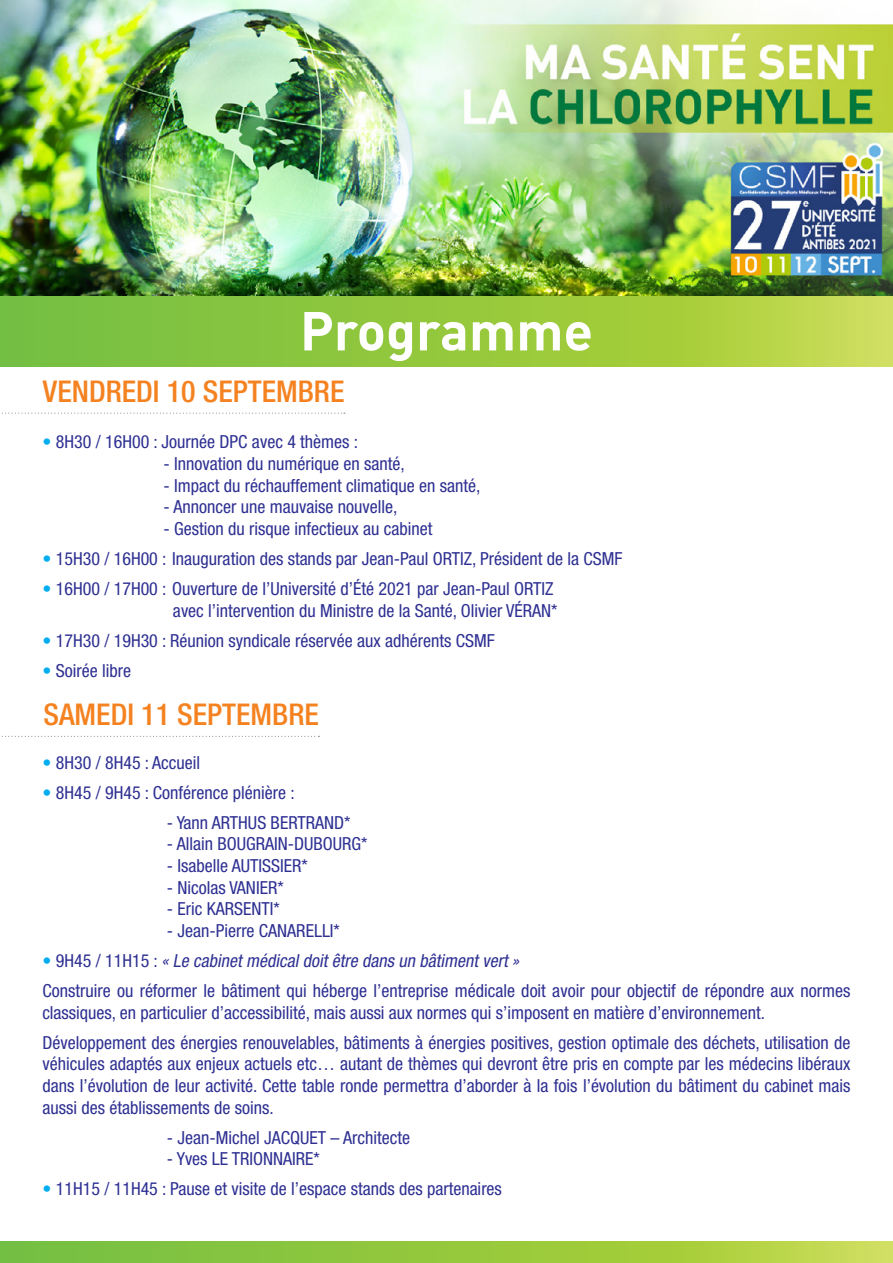
<style>
.page{position:relative;width:893px;height:1263px;background:#fff}
.page>*{position:absolute;margin:0;border:0;box-sizing:border-box;transform-origin:0 0}
.t1{font:54px "DIN Bold Alternate";color:#fff}
.t2{font:500 condensed 30px "Helvetica Neue";color:#f58220}
.t3{font:condensed 18px/21.6px "Helvetica Neue";color:#2e3092}
.s1{color:#00aeef}
.s2{font-style:italic}
</style>
<div class="page">
<svg style="left:0;top:1242px;width:893px;height:21px;background:#98ca41"></svg>
<svg style="left:1px;top:413px;width:344px;height:1px"></svg>
<svg style="left:1px;top:736px;width:318px;height:1px"></svg>
<svg style="left:0;top:296px;width:893px;height:70px;background:#98ca41"></svg>
<img style="left:0;top:0;width:893px;height:296px">
<h1 class="t1" style="left:300px;top:296px;width:295px">Programme</h1>
<h2 class="t2" style="left:43px;top:373px;width:303px">VENDREDI 10 SEPTEMBRE</h2>
<p class="t3" style="left:43px;top:431px;width:317px"><span class="s1">•</span> 8H30 / 16H00 : Journée DPC avec 4 thèmes :</p>
<p class="t3" style="left:163px;top:453px;width:243px">- Innovation du numérique en santé,</p>
<p class="t3" style="left:163px;top:474px;width:318px">- Impact du réchauffement climatique en santé,</p>
<p class="t3" style="left:163px;top:496px;width:235px">- Annoncer une mauvaise nouvelle,</p>
<p class="t3" style="left:163px;top:517px;width:270px">- Gestion du risque infectieux au cabinet</p>
<p class="t3" style="left:43px;top:547px;width:581px"><span class="s1">•</span> 15H30 / 16H00 : Inauguration des stands par Jean-Paul ORTIZ, Président de la CSMF</p>
<p class="t3" style="left:43px;top:578px;width:516px;text-align:right"><span class="s1">•</span> 16H00 / 17H00 : Ouverture de l’Université d’Été 2021 par Jean-Paul ORTIZ avec l’intervention du Ministre de la Santé, Olivier VÉRAN*</p>
<p class="t3" style="left:43px;top:629px;width:454px"><span class="s1">•</span> 17H30 / 19H30 : Réunion syndicale réservée aux adhérents CSMF</p>
<p class="t3" style="left:43px;top:659px;width:90px"><span class="s1">•</span> Soirée libre</p>
<h2 class="t2" style="left:44px;top:697px;width:277px">SAMEDI 11 SEPTEMBRE</h2>
<p class="t3" style="left:43px;top:751px;width:159px"><span class="s1">•</span> 8H30 / 8H45 : Accueil</p>
<p class="t3" style="left:43px;top:781px;width:254px"><span class="s1">•</span> 8H45 / 9H45 : Conférence plénière :</p>
<p class="t3" style="left:167px;top:811px;width:185px">- Yann ARTHUS BERTRAND*</p>
<p class="t3" style="left:167px;top:833px;width:202px">- Allain BOUGRAIN-DUBOURG*</p>
<p class="t3" style="left:167px;top:855px;width:142px">- Isabelle AUTISSIER*</p>
<p class="t3" style="left:167px;top:876px;width:118px">- Nicolas VANIER*</p>
<p class="t3" style="left:167px;top:898px;width:115px">- Eric KARSENTI*</p>
<p class="t3" style="left:167px;top:919px;width:175px">- Jean-Pierre CANARELLI*</p>
<p class="t3" style="left:43px;top:945px;width:809px;line-height:30.2px"><span class="s1">•</span> 9 H 4 5 / 1 1 H 1 5 : <span class="s2">« Le cabinetmédicaldoitêtre dans un bâtimentvert»<br></span>Construire ou réformer le bâtiment qui héberge l’entreprise médicale doit avoir pour objectif de répondre aux normes</p>
<p class="t3" style="left:43px;top:997px;width:809px;line-height:30.2px">classiques, en particulier d’accessibilité, mais aussi aux normes qui s’imposent en matière d’environnement.<br>Développement des énergies renouvelables, bâtiments à énergies positives, gestion optimale des déchets, utilisation de</p>
<p class="t3" style="left:43px;top:1053px;width:809px;text-align:justify">véhicules adaptés aux enjeux actuels etc… autant de thèmes qui devront être pris en compte par les médecins libéraux dans l’évolution de leur activité. Cette table ronde permettra d’aborder à la fois l’évolution du bâtiment du cabinet mais aussi des établissements de soins.</p>
<p class="t3" style="left:167px;top:1126px;width:245px">- Jean-Michel JACQUET – Architecte</p>
<p class="t3" style="left:167px;top:1148px;width:155px">- Yves LE TRIONNAIRE*</p>
<p class="t3" style="left:43px;top:1178px;width:461px"><span class="s1">•</span> 11H15 / 11H45 : Pause et visite de l’espace stands des partenaires</p>
</div>
